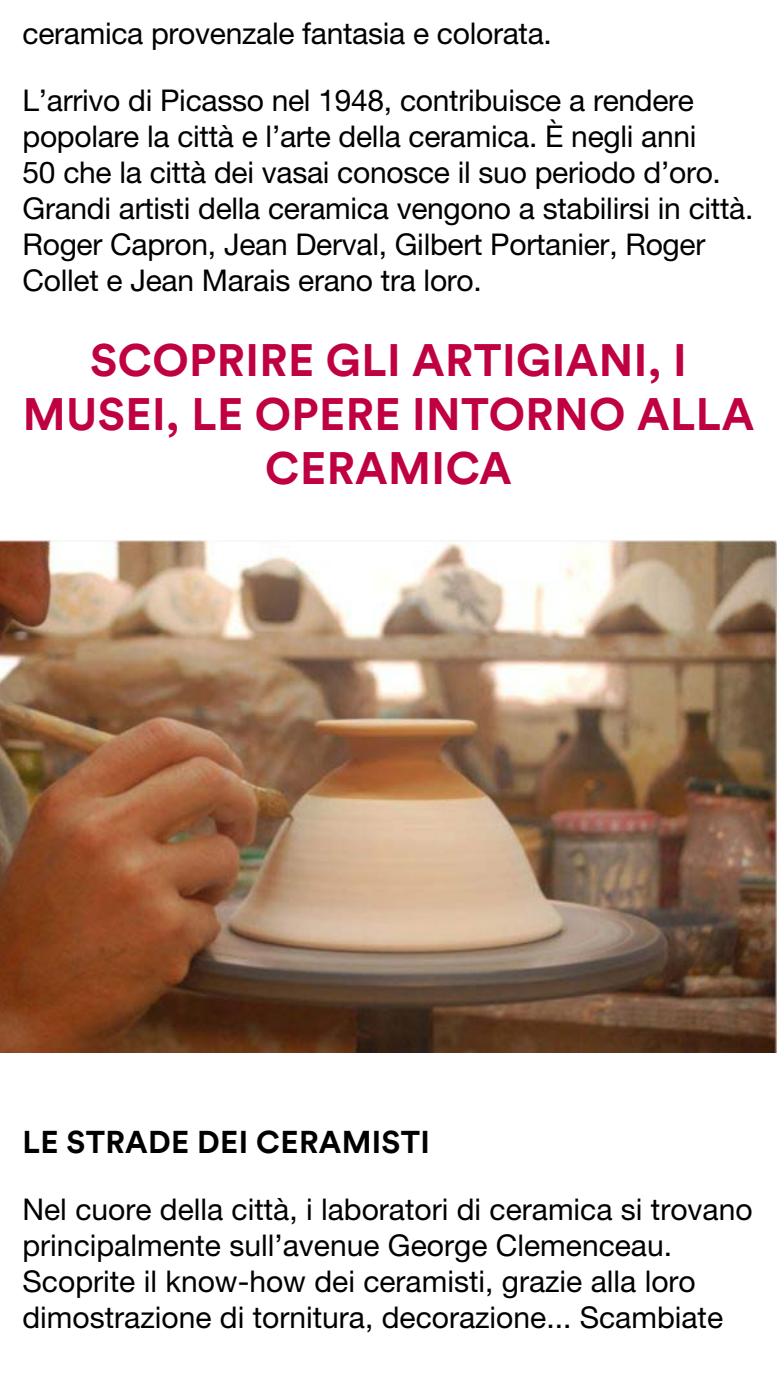
<style>
.page{position:relative;width:777px;height:1380px;background:#fff}
.page>*{position:absolute;margin:0;border:0;box-sizing:border-box;transform-origin:0 0}
.t1{font:700 45px/54px "Circular Std";letter-spacing:.01em;color:#bf0042;text-align:center}
.t2{font:700 31.25px "Circular Std";letter-spacing:.01em;color:#000}
.t3{font:30px/36px "Helvetica Neue LT Pro";letter-spacing:-.01em;color:#000}
</style>
<div class="page">
<img style="left:0;top:540px;width:776px;height:512px">
<p class="t3" style="left:22px;top:15px;width:530px">ceramica provenzale fantasia e colorata.</p>
<p class="t3" style="left:22px;top:82px;width:732px">L’arrivo di Picasso nel 1948, contribuisce a rendere popolare la città e l’arte della ceramica. È negli anni<br>50 che la città dei vasai conosce il suo periodo d’oro.<br>Grandi artisti della ceramica vengono a stabilirsi in città.<br>Roger Capron, Jean Derval, Gilbert Portanier, Roger Collet e Jean Marais erano tra loro.</p>
<h1 class="t1" style="left:23px;top:333px;width:732px">SCOPRIRE GLI ARTIGIANI, I<br>MUSEI, LE OPERE INTORNO ALLA<br>CERAMICA</h1>
<p class="t2" style="left:22px;top:1122px;width:408px">LE STRADE DEI CERAMISTI</p>
<p class="t3" style="left:22px;top:1191px;width:731px">Nel cuore della città, i laboratori di ceramica si trovano principalmente sull’avenue George Clemenceau.<br>Scoprite il know-how dei ceramisti, grazie alla loro dimostrazione di tornitura, decorazione... Scambiate</p>
</div>
